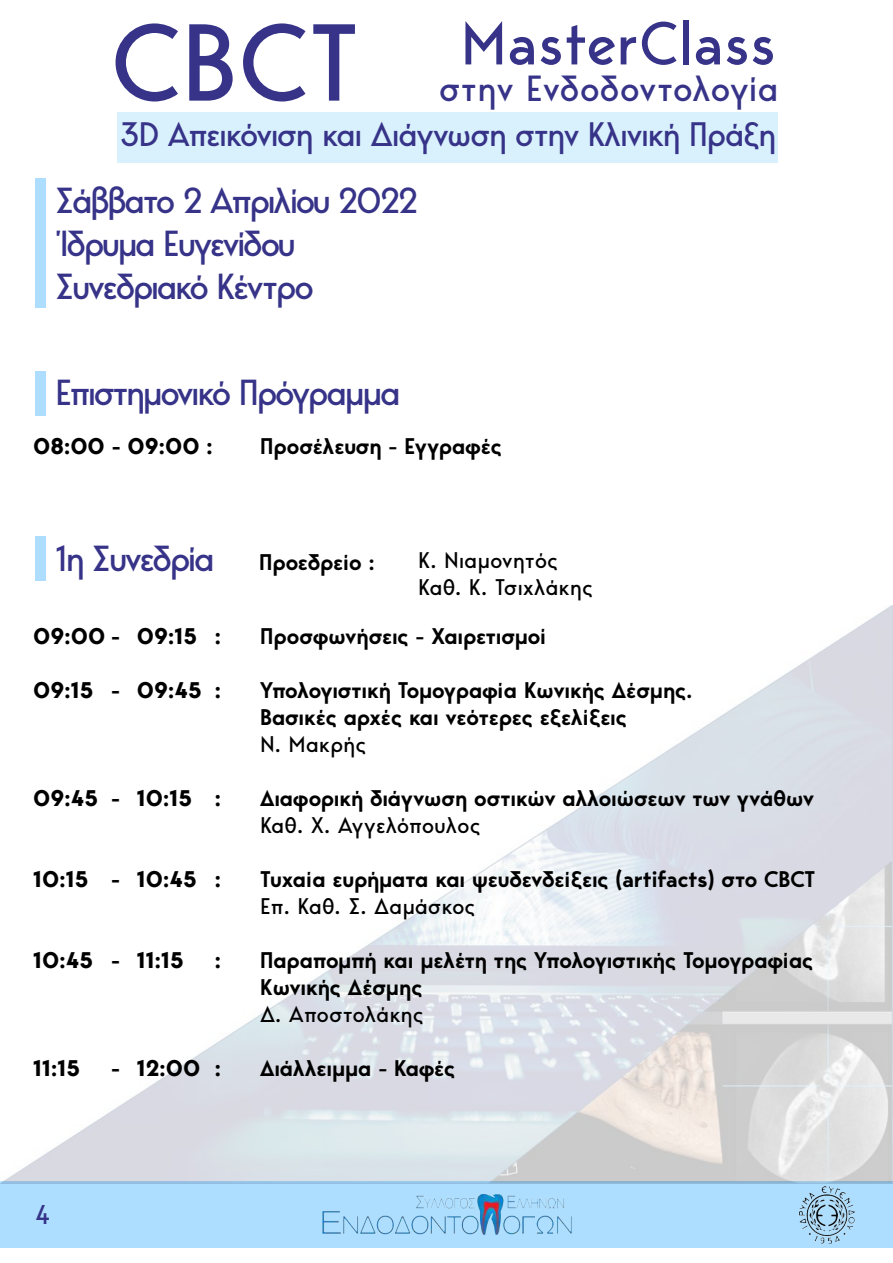
<style>
.page{position:relative;width:893px;height:1263px;background:#fff}
.page>*{position:absolute;margin:0;border:0;box-sizing:border-box;transform-origin:0 0}
.t1{font:108.45px "Bergen Sans";color:#363388}
.t2{font:60.3px "Bergen Sans";color:#363388}
.t3{font:36.15px "Bergen Sans";letter-spacing:-.01em;color:#363388}
.t4{font:36px/43.2px "Bergen Sans";letter-spacing:-.075em;color:#363388}
.t5{font:33.75px "Bergen Sans";letter-spacing:-.05em;color:#363388}
.t6{font:27px "Bergen Sans";color:#363388}
.t7{font:600 22.5px/27px "Bergen Sans";letter-spacing:-.01em;color:#000}
.t8{font:700 22.5px "Bergen Sans";color:#000}
.t9{font:22.5px/27px "Bergen Sans";letter-spacing:-.01em;color:#000}
.s1{font-weight:600;font-size:22.5px;color:#000}
</style>
<div class="page">
<div style="left:0;top:1182px;width:893px;height:66px;background:#addeff"></div>
<img style="left:799px;top:1187px;width:56px;height:56px">
<img style="left:322px;top:1195px;width:249px;height:39px">
<img style="left:0;top:606px;width:892px;height:577px">
<div style="left:118px;top:112px;width:660px;height:51px;background:#d9f1fd"></div>
<div style="left:35px;top:178px;width:11px;height:130px;background:#addeff"></div>
<div style="left:35px;top:536px;width:11px;height:44px;background:#addeff"></div>
<div style="left:35px;top:371px;width:11px;height:45px;background:#addeff"></div>
<h1 class="t1" style="left:110px;top:-9px;width:251px">CBCT</h1>
<h2 class="t2" style="left:461px;top:4px;width:317px">MasterClass</h2>
<h3 class="t3" style="left:439px;top:65px;width:341px">στην Ενδοδοντολογία</h3>
<h3 class="t5" style="left:120px;top:112px;width:658px">3D Απεικόνιση και Διάγνωση στην Κλινική Πράξη</h3>
<h3 class="t4" style="left:55px;top:178px;width:365px">Σάββατο 2 Απριλίου 2022<br>Ίδρυμα Ευγενίδου<br>Συνεδριακό Κέντρο</h3>
<h3 class="t4" style="left:55px;top:371px;width:347px">Επιστημονικό Πρόγραμμα</h3>
<p class="t8" style="left:33px;top:431px;width:181px">08:00 - 09:00 :</p>
<p class="t7" style="left:260px;top:432px;width:243px">Προσέλευση - Εγγραφές</p>
<h3 class="t4" style="left:55px;top:537px;width:321px">1η Συνεδρία <span class="s1">Προεδρείο :</span></h3>
<p class="t9" style="left:418px;top:546px;width:176px">Κ. Νιαμονητός<br>Καθ. Κ. Τσιχλάκης</p>
<p class="t8" style="left:33px;top:621px;width:189px">09:00 - 09:15 :</p>
<p class="t8" style="left:33px;top:675px;width:189px">09:15 - 09:45 :</p>
<p class="t8" style="left:33px;top:783px;width:189px">09:45 - 10:15 :</p>
<p class="t8" style="left:33px;top:864px;width:189px">10:15 - 10:45 :</p>
<p class="t8" style="left:33px;top:945px;width:152px">10:45 - 11:15</p>
<p class="t8" style="left:215px;top:945px;width:8px">:</p>
<p class="t8" style="left:33px;top:1053px;width:48px">11:15</p>
<p class="t8" style="left:111px;top:1053px;width:111px">- 12:00 :</p>
<p class="t7" style="left:260px;top:623px;width:288px">Προσφωνήσεις - Χαιρετισμοί</p>
<p class="t7" style="left:260px;top:677px;width:434px">Υπολογιστική Τομογραφία Κωνικής Δέσμης.<br>Βασικές αρχές και νεότερες εξελίξεις</p>
<p class="t9" style="left:260px;top:731px;width:108px">Ν. Μακρής</p>
<p class="t7" style="left:260px;top:785px;width:555px">Διαφορική διάγνωση οστικών αλλοιώσεων των γνάθων</p>
<p class="t9" style="left:260px;top:812px;width:222px">Καθ. Χ. Αγγελόπουλος</p>
<p class="t7" style="left:260px;top:866px;width:557px">Τυχαία ευρήματα και ψευδενδείξεις (artifacts) στο CBCT</p>
<p class="t9" style="left:260px;top:893px;width:217px">Επ. Καθ. Σ. Δαμάσκος</p>
<p class="t7" style="left:260px;top:947px;width:555px">Παραπομπή και μελέτη της Υπολογιστικής Τομογραφίας<br>Κωνικής Δέσμης</p>
<p class="t9" style="left:260px;top:1001px;width:165px">Δ. Αποστολάκης</p>
<p class="t7" style="left:260px;top:1055px;width:197px">Διάλλειμμα - Καφές</p>
<p class="t6" style="left:35px;top:1197px;width:17px">4</p>
</div>
